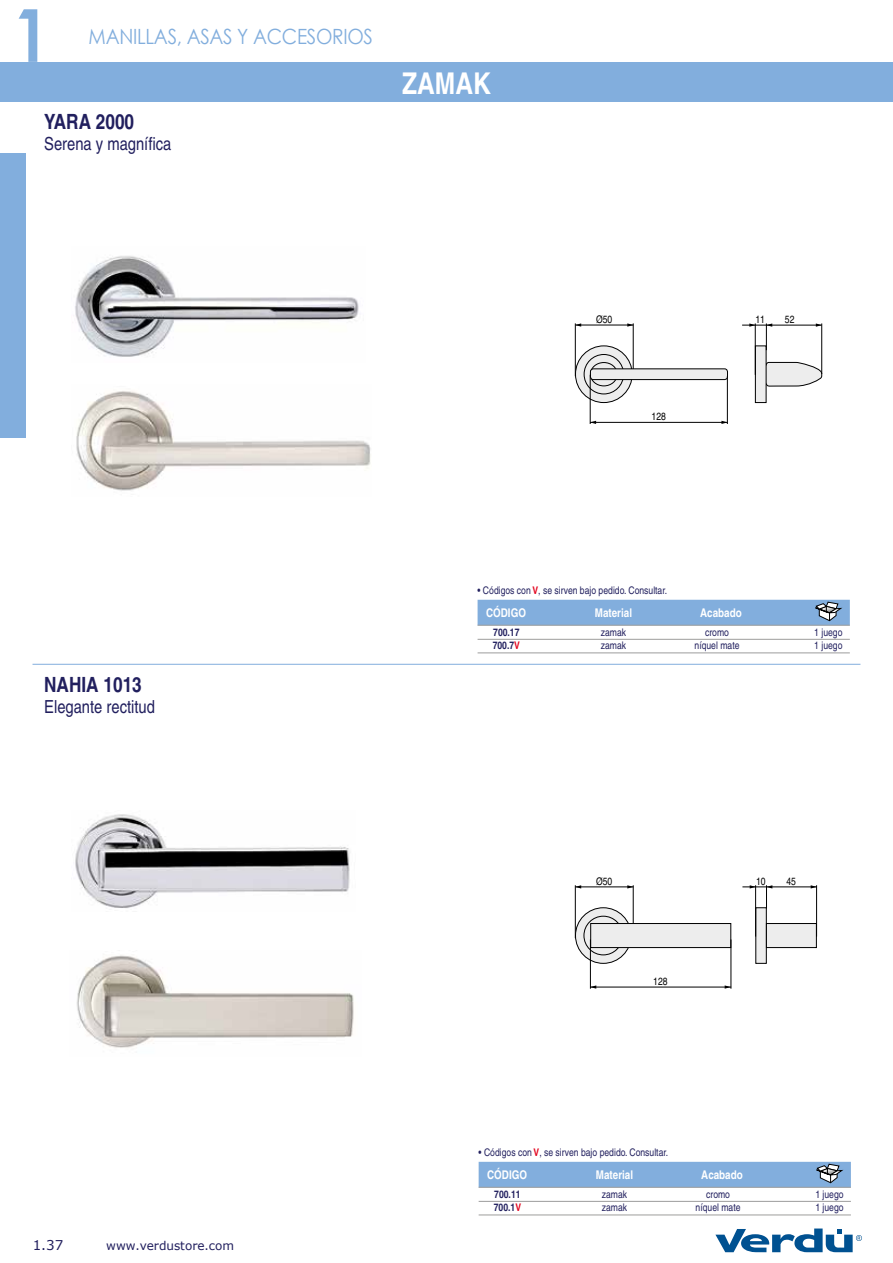
<style>
.page{position:relative;width:893px;height:1263px;background:#fff}
.page>*{position:absolute;margin:0;border:0;box-sizing:border-box;transform-origin:0 0}
.t1{font:700 73.2px "Century Gothic";color:#82aedd;scale:.9 1}
.t2{font:700 condensed 30px "Helvetica";color:#fff}
.t3{font:21px "Century Gothic";letter-spacing:-.015em;color:#82aedd;scale:.9 1}
.t4{font:700 condensed 21px "Helvetica";color:#211f5e}
.t5{font:condensed 18px "Helvetica";color:#211f5e}
.t6{font:13.5px "Verdana";color:#211f5e}
.t7{font:700 condensed 12px "Helvetica";color:#fff}
.t8{font:12px "Verdana";color:#211f5e}
.t9{font:condensed 10.5px/13.5px "Helvetica";color:#211f5e}
.t10{font:700 condensed 10.5px/13.5px "Helvetica";color:#211f5e}
.t11{font:condensed 10.5px "Helvetica";color:#000}
.s1{font-weight:700;color:#e3051f}
.s2{color:#e3051f}
</style>
<div class="page">
<div style="left:0;top:62px;width:893px;height:40px;background:#82aedd"></div>
<svg style="left:715px;top:1228px;width:147px;height:24px"></svg>
<div style="left:0;top:153px;width:26px;height:285px;background:#82aedd"></div>
<hr style="left:33px;top:664px;width:827px;height:1px;background:#82aedd">
<img style="left:75px;top:256px;width:284px;height:101px">
<svg style="left:766px;top:362px;width:56px;height:25px"></svg>
<div style="left:755px;top:346px;width:11px;height:57px;background:#ededed"></div>
<div style="left:755px;top:345px;width:11px;height:58px;border:1px solid #000"></div>
<hr style="left:633px;top:323px;width:1px;height:52px;background:#000">
<hr style="left:575px;top:325px;width:58px;height:1px;background:#000">
<hr style="left:575px;top:323px;width:1px;height:53px;background:#000">
<svg style="left:575px;top:323px;width:6px;height:4px"></svg>
<svg style="left:627px;top:323px;width:6px;height:4px"></svg>
<svg style="left:575px;top:346px;width:57px;height:57px"></svg>
<div style="left:575px;top:345px;width:57px;height:58px;border:1px solid #000;border-radius:50%"></div>
<svg style="left:584px;top:354px;width:40px;height:40px"></svg>
<div style="left:584px;top:354px;width:40px;height:40px;border:1px solid #000;border-radius:50%"></div>
<div style="left:590px;top:362px;width:28px;height:24px;border:1px solid #000;border-radius:50%"></div>
<div style="left:590px;top:369px;width:137px;height:11px;background:#ededed;border-radius:3px"></div>
<div style="left:590px;top:368px;width:138px;height:12px;border:1px solid #000;border-radius:3px"></div>
<img style="left:75px;top:814px;width:275px;height:94px">
<hr style="left:633px;top:885px;width:1px;height:51px;background:#000">
<hr style="left:575px;top:887px;width:58px;height:1px;background:#000">
<hr style="left:575px;top:885px;width:1px;height:53px;background:#000">
<svg style="left:575px;top:885px;width:6px;height:3px"></svg>
<svg style="left:627px;top:885px;width:6px;height:3px"></svg>
<svg style="left:575px;top:908px;width:56px;height:55px"></svg>
<div style="left:575px;top:907px;width:56px;height:57px;border:1px solid #000;border-radius:50%"></div>
<svg style="left:584px;top:916px;width:39px;height:39px"></svg>
<div style="left:584px;top:916px;width:39px;height:39px;border:1px solid #000;border-radius:50%"></div>
<div style="left:591px;top:923px;width:140px;height:24px;background:#ededed"></div>
<div style="left:590px;top:923px;width:141px;height:25px;border:1px solid #000"></div>
<div style="left:766px;top:923px;width:50px;height:24px;background:#ededed"></div>
<div style="left:766px;top:923px;width:51px;height:25px;border:1px solid #000"></div>
<hr style="left:479px;top:1187px;width:372px;height:1px;background:#9d9d9c">
<hr style="left:479px;top:1201px;width:372px;height:1px;background:#9d9d9c">
<hr style="left:479px;top:1214px;width:372px;height:1px;background:#9d9d9c">
<svg style="left:479px;top:1162px;width:372px;height:25px;background:#82acd9"></svg>
<hr style="left:478px;top:625px;width:372px;height:1px;background:#9d9d9c">
<hr style="left:478px;top:639px;width:372px;height:1px;background:#9d9d9c">
<hr style="left:478px;top:652px;width:372px;height:1px;background:#9d9d9c">
<svg style="left:478px;top:600px;width:372px;height:25px;background:#82acd9"></svg>
<img style="left:76px;top:391px;width:295px;height:100px">
<img style="left:76px;top:955px;width:278px;height:93px">
<hr style="left:742px;top:887px;width:75px;height:1px;background:#000">
<svg style="left:725px;top:985px;width:6px;height:4px"></svg>
<hr style="left:731px;top:939px;width:1px;height:50px;background:#000">
<hr style="left:590px;top:939px;width:1px;height:50px;background:#000">
<svg style="left:750px;top:885px;width:22px;height:79px"></svg>
<hr style="left:816px;top:885px;width:1px;height:51px;background:#000">
<hr style="left:590px;top:987px;width:141px;height:1px;background:#000">
<hr style="left:742px;top:325px;width:79px;height:1px;background:#000">
<svg style="left:816px;top:323px;width:5px;height:4px"></svg>
<svg style="left:749px;top:323px;width:6px;height:4px"></svg>
<hr style="left:727px;top:376px;width:1px;height:48px;background:#000">
<hr style="left:590px;top:375px;width:1px;height:49px;background:#000">
<hr style="left:755px;top:323px;width:1px;height:52px;background:#000">
<svg style="left:766px;top:323px;width:6px;height:27px"></svg>
<hr style="left:821px;top:323px;width:1px;height:51px;background:#000">
<hr style="left:590px;top:422px;width:137px;height:1px;background:#000">
<h1 class="t1" style="left:13px;top:-11px;width:42px">1</h1>
<h3 class="t3" style="left:89px;top:24px;width:317px">MANILLAS, ASAS Y ACCESORIOS</h3>
<h3 class="t4" style="left:44px;top:108px;width:92px">YARA 2000</h3>
<h3 class="t5" style="left:44px;top:133px;width:129px">Serena y magnífica</h3>
<h2 class="t2" style="left:402px;top:65px;width:90px">ZAMAK</h2>
<p class="t11" style="left:596px;top:313px;width:18px">Ø50</p>
<p class="t11" style="left:652px;top:410px;width:16px">128</p>
<p class="t11" style="left:755px;top:313px;width:11px">11</p>
<p class="t11" style="left:785px;top:313px;width:11px">52</p>
<h3 class="t4" style="left:44px;top:671px;width:99px">NAHIA 1013</h3>
<h3 class="t5" style="left:44px;top:696px;width:112px">Elegante rectitud</h3>
<p class="t6" style="left:33px;top:1236px;width:32px">1.37</p>
<p class="t8" style="left:106px;top:1237px;width:129px">www.verdustore.com</p>
<p class="t9" style="left:478px;top:584px;width:191px">• Códigos con <span class="s1">V</span>, se sirven bajo pedido. Consultar.</p>
<p class="t7" style="left:486px;top:605px;width:41px">CÓDIGO</p>
<p class="t10" style="left:493px;top:625px;width:29px">700.17<br>700.7<span class="s2">V</span></p>
<p class="t7" style="left:595px;top:605px;width:39px">Material</p>
<p class="t9" style="left:601px;top:625px;width:27px">zamak zamak</p>
<p class="t7" style="left:700px;top:605px;width:43px">Acabado</p>
<p class="t9" style="left:695px;top:625px;width:46px;text-align:center">cromo níquel mate</p>
<p class="t9" style="left:814px;top:625px;width:30px">1 juego<br>1 juego</p>
<p class="t11" style="left:596px;top:875px;width:18px">Ø50</p>
<p class="t11" style="left:653px;top:975px;width:16px">128</p>
<p class="t11" style="left:756px;top:875px;width:11px">10</p>
<p class="t11" style="left:786px;top:875px;width:11px">45</p>
<p class="t9" style="left:479px;top:1146px;width:191px">• Códigos con <span class="s1">V</span>, se sirven bajo pedido. Consultar.</p>
<p class="t7" style="left:487px;top:1167px;width:41px">CÓDIGO</p>
<p class="t10" style="left:494px;top:1187px;width:29px">700.11<br>700.1<span class="s2">V</span></p>
<p class="t7" style="left:596px;top:1167px;width:39px">Material</p>
<p class="t9" style="left:602px;top:1187px;width:27px">zamak zamak</p>
<p class="t7" style="left:701px;top:1167px;width:43px">Acabado</p>
<p class="t9" style="left:696px;top:1187px;width:46px;text-align:center">cromo níquel mate</p>
<p class="t9" style="left:815px;top:1187px;width:30px">1 juego<br>1 juego</p>
</div>
